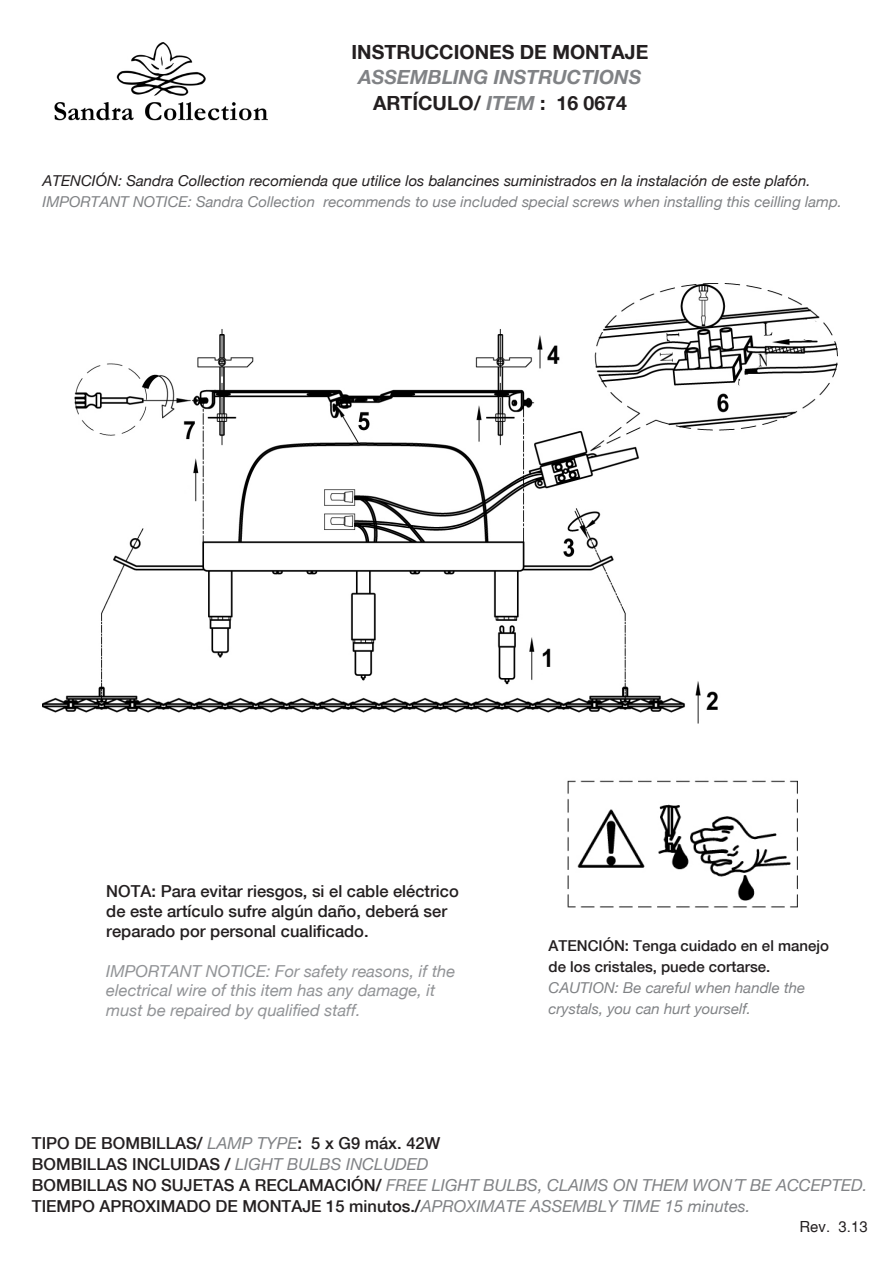
<style>
.page{position:relative;width:893px;height:1263px;background:#fff}
.page>*{position:absolute;margin:0;border:0;box-sizing:border-box;transform-origin:0 0}
.t1{font:700 19.5px "Helvetica Neue";color:#231f20}
.t2{font:italic 700 19.5px "Helvetica Neue";color:#808285}
.INSTRUCCIONES_ESP{font:500 16.5px/19.8px "Helvetica Neue";color:#231f20}
.t3{font:italic 16.5px/19.8px "Helvetica Neue";color:#919396}
.INSTRUCCIONES_ESP-2{font:italic 16.5px "Helvetica Neue";color:#808285}
.Atencion_ESP{font:italic 15px/21px "Helvetica Neue";color:#808285}
.Atencion_ESP-2{font:italic 15px "Helvetica Neue";color:#231f20}
.Atencion_ESP-3{font:500 15px/21px "Helvetica Neue";color:#231f20}
.t4{font:15px "Helvetica";color:#231f20}
.s1{font-style:italic;color:#808285}
.s2{font-weight:400;font-style:italic;color:#808285}
.s3{font-weight:500;font-style:normal;color:#231f20}
</style>
<div class="page">
<img style="left:43px;top:284px;width:794px;height:440px">
<img style="left:54px;top:43px;width:214px;height:78px">
<img style="left:567px;top:780px;width:231px;height:128px">
<p class="t1" style="left:352px;top:40px;width:298px">INSTRUCCIONES DE MONTAJE</p>
<p class="t2" style="left:359px;top:65px;width:284px">ASSEMBLING INSTRUCTIONS</p>
<p class="t1" style="left:373px;top:91px;width:255px">ARTÍCULO/ <span class="s1">ITEM</span> : 16 0674</p>
<p class="Atencion_ESP-2" style="left:43px;top:171px;width:770px">ATENCIÓN: Sandra Collection recomienda que utilice los balancines suministrados en la instalación de este plafón.</p>
<p class="Atencion_ESP" style="left:43px;top:191px;width:801px">IMPORTANT NOTICE: Sandra Collection recommends to use included special screws when installing this ceilling lamp.</p>
<p class="INSTRUCCIONES_ESP" style="left:106px;top:881px;width:354px">NOTA: Para evitar riesgos, si el cable eléctrico de este artículo sufre algún daño, deberá ser reparado por personal cualificado.</p>
<p class="t3" style="left:106px;top:960px;width:350px">IMPORTANT NOTICE: For safety reasons, if the electrical wire of this item has any damage, it must be repaired by qualified staff.</p>
<p class="Atencion_ESP-3" style="left:549px;top:935px;width:282px">ATENCIÓN: Tenga cuidado en el manejo de los cristales, puede cortarse.</p>
<p class="Atencion_ESP" style="left:549px;top:976px;width:258px">CAUTION: Be careful when handle the crystals, you can hurt yourself.</p>
<p class="INSTRUCCIONES_ESP" style="left:32px;top:1133px;width:410px">TIPO DE BOMBILLAS/ <span class="s2">LAMP TYPE</span>: 5 x G9 máx. 42W</p>
<p class="INSTRUCCIONES_ESP" style="left:32px;top:1154px;width:398px">BOMBILLAS INCLUIDAS / <span class="s2">LIGHT BULBS INCLUDED</span></p>
<p class="INSTRUCCIONES_ESP-2" style="left:32px;top:1175px;width:837px"><span class="s3">BOMBILLAS NO SUJETAS A RECLAMACIÓN/</span> FREE LIGHT BULBS, CLAIMS ON THEM WON´T BE ACCEPTED.</p>
<p class="INSTRUCCIONES_ESP" style="left:32px;top:1196px;width:720px">TIEMPO APROXIMADO DE MONTAJE 15 minutos./<span class="s2">APROXIMATE ASSEMBLY TIME 15 minutes.</span></p>
<p class="t4" style="left:799px;top:1218px;width:70px">Rev. 3.13</p>
</div>
